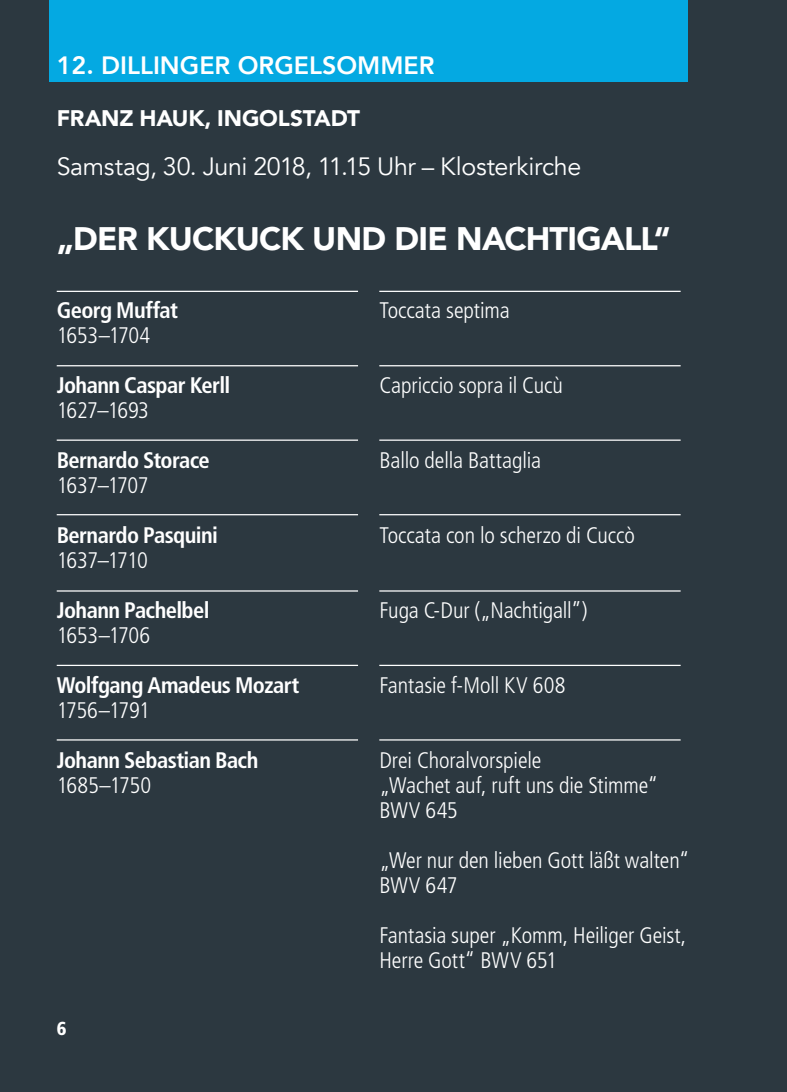
<style>
.page{position:relative;width:787px;height:1092px;background:#fff}
.page>*{position:absolute;margin:0;border:0;box-sizing:border-box;transform-origin:0 0}
.t1{font:900 32.5px "Avenir";letter-spacing:-.025em;color:#fff}
.t2{font:25px "Avenir";letter-spacing:-.015em;color:#fff}
.t3{font:800 25px "Avenir";color:#fff}
.t4{font:300 condensed 22.5px/25px "Frutiger LT Std";letter-spacing:-.005em;color:#fff}
.t5{font:700 condensed 22.5px "Frutiger LT Std";letter-spacing:-.025em;color:#fff}
.t6{font:300 condensed 22.5px "Frutiger LT Std";letter-spacing:-.025em;color:#fff}
.t7{font:900 22.5px "Avenir";letter-spacing:-.01em;color:#fff}
.t8{font:300 condensed 22.5px "Frutiger LT Std";letter-spacing:-.03em;color:#fff}
.t9{font:300 condensed 22.5px "Frutiger LT Std";letter-spacing:-.04em;color:#fff}
.t10{font:900 condensed 18.75px "Frutiger LT Std";color:#fff}
</style>
<div class="page">
<div style="left:0;top:0;width:787px;height:1091px;background:#2c3840"></div>
<div style="left:50px;top:0;width:637px;height:81px;background:#04a9e2"></div>
<hr style="left:57px;top:291px;width:301px;height:1px;background:#fff">
<hr style="left:57px;top:365px;width:301px;height:1px;background:#fff">
<hr style="left:57px;top:439px;width:301px;height:2px;background:#fff">
<hr style="left:57px;top:514px;width:301px;height:1px;background:#fff">
<hr style="left:379px;top:291px;width:301px;height:1px;background:#fff">
<hr style="left:379px;top:365px;width:301px;height:1px;background:#fff">
<hr style="left:379px;top:439px;width:301px;height:2px;background:#fff">
<hr style="left:379px;top:514px;width:301px;height:1px;background:#fff">
<hr style="left:57px;top:590px;width:301px;height:1px;background:#fff">
<hr style="left:57px;top:664px;width:301px;height:2px;background:#fff">
<hr style="left:57px;top:739px;width:301px;height:1px;background:#fff">
<hr style="left:379px;top:590px;width:301px;height:1px;background:#fff">
<hr style="left:379px;top:664px;width:301px;height:2px;background:#fff">
<hr style="left:379px;top:739px;width:301px;height:1px;background:#fff">
<p class="t3" style="left:57px;top:46px;width:379px">12. DILLINGER ORGELSOMMER</p>
<p class="t7" style="left:57px;top:99px;width:305px">FRANZ HAUK, INGOLSTADT</p>
<p class="t2" style="left:57px;top:151px;width:526px">Samstag, 30. Juni 2018, 11.15 Uhr – Klosterkirche</p>
<h1 class="t1" style="left:57px;top:211px;width:615px">„DER KUCKUCK UND DIE NACHTIGALL“</h1>
<p class="t5" style="left:57px;top:296px;width:123px">Georg Muffat</p>
<p class="t4" style="left:379px;top:298px;width:132px">Toccata septima</p>
<p class="t6" style="left:57px;top:322px;width:95px">1653–1704</p>
<p class="t5" style="left:57px;top:371px;width:175px">Johann Caspar Kerll</p>
<p class="t4" style="left:379px;top:373px;width:185px">Capriccio sopra il Cucù</p>
<p class="t6" style="left:57px;top:397px;width:94px">1627–1693</p>
<p class="t5" style="left:57px;top:446px;width:155px">Bernardo Storace</p>
<p class="t4" style="left:379px;top:448px;width:163px">Ballo della Battaglia</p>
<p class="t8" style="left:57px;top:472px;width:93px">1637–1707</p>
<p class="t5" style="left:57px;top:521px;width:163px">Bernardo Pasquini</p>
<p class="t4" style="left:379px;top:523px;width:257px">Toccata con lo scherzo di Cuccò</p>
<p class="t9" style="left:57px;top:547px;width:93px">1637–1710</p>
<p class="t5" style="left:57px;top:596px;width:154px">Johann Pachelbel</p>
<p class="t4" style="left:379px;top:598px;width:210px">Fuga C-Dur („Nachtigall”)</p>
<p class="t6" style="left:57px;top:622px;width:95px">1653–1706</p>
<p class="t5" style="left:57px;top:671px;width:244px">Wolfgang Amadeus Mozart</p>
<p class="t4" style="left:379px;top:673px;width:188px">Fantasie f-Moll KV 608</p>
<p class="t8" style="left:57px;top:697px;width:95px">1756–1791</p>
<p class="t5" style="left:57px;top:746px;width:203px">Johann Sebastian Bach</p>
<p class="t4" style="left:379px;top:748px;width:164px">Drei Choralvorspiele</p>
<p class="t4" style="left:57px;top:773px;width:96px">1685–1750</p>
<p class="t4" style="left:379px;top:773px;width:280px">„Wachet auf, ruft uns die Stimme“<br>BWV 645</p>
<p class="t4" style="left:379px;top:848px;width:312px">„Wer nur den lieben Gott läßt walten“<br>BWV 647</p>
<p class="t4" style="left:379px;top:923px;width:308px">Fantasia super „Komm, Heiliger Geist,<br>Herre Gott“ BWV 651</p>
<p class="t10" style="left:57px;top:1017px;width:11px">6</p>
</div>
